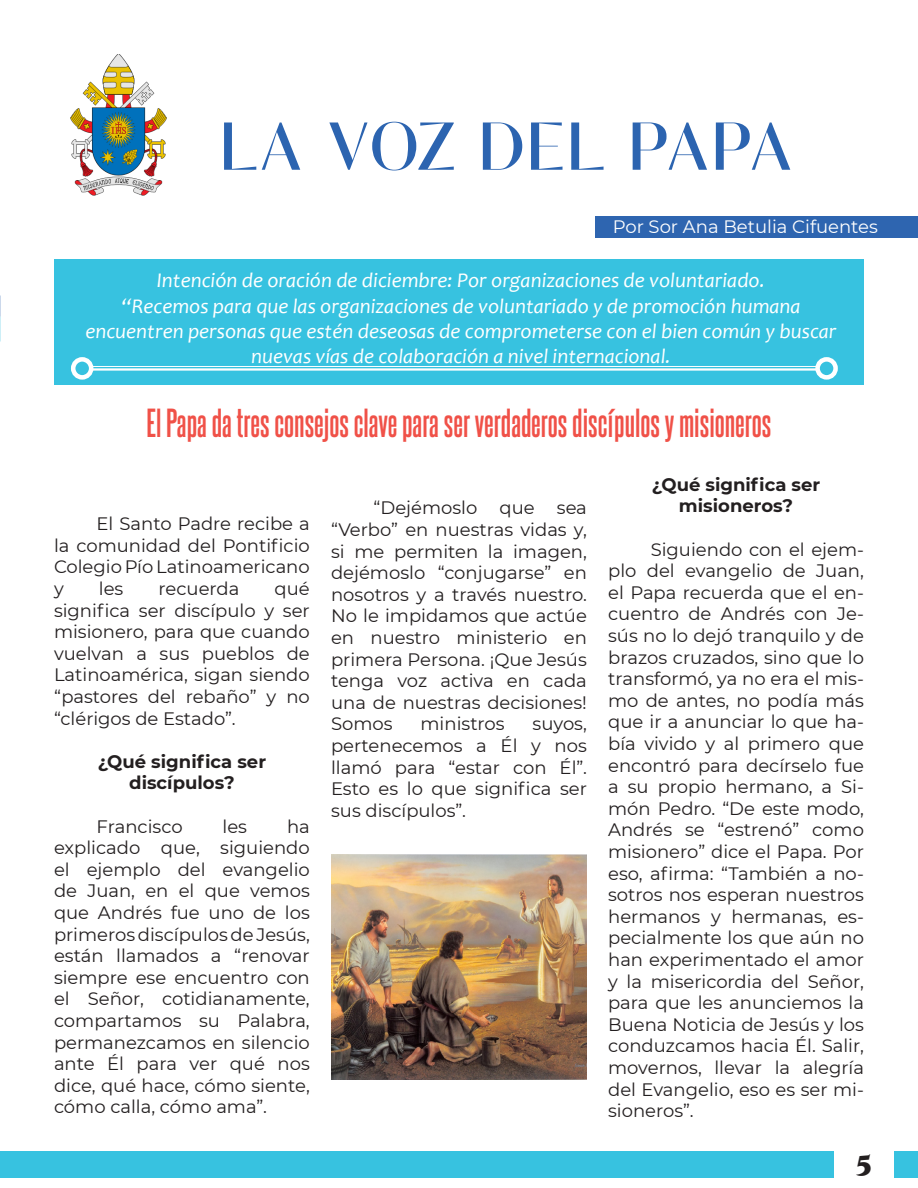
<style>
.page{position:relative;width:918px;height:1188px;background:#fff}
.page>*{position:absolute;margin:0;border:0;box-sizing:border-box;transform-origin:0 0}
.TITULO_ROJO{font:67.5px "Waluxe";letter-spacing:-.055em;color:#2c64b0}
.Sub-titulo{font:700 34.5px "Steelfish Rg";color:#f05148}
.t1{font:900 27px "Cinzel";color:#231f20}
.Subtitulos{font:italic 21px/25.2px "Candara";color:#fff;text-align:center}
.t2{font:18px/21.6px "Montserrat";color:#231f20;text-align:justify}
.t3{font:700 18px/21.6px "Montserrat";color:#231f20;text-align:center}
.t4{font:18px "Montserrat";color:#fff}
</style>
<div class="page">
<div style="left:0;top:1151px;width:918px;height:27px;background:#37c2e0"></div>
<div style="left:834px;top:1134px;width:60px;height:54px;background:#fff"></div>
<div style="left:54px;top:259px;width:810px;height:126px;background:#37c2e0"></div>
<img style="left:71px;top:54px;width:95px;height:141px">
<div style="left:596px;top:216px;width:322px;height:22px;background:#2e65b0"></div>
<hr style="left:91px;top:366px;width:727px;height:1px;background:#fff">
<hr style="left:91px;top:368px;width:727px;height:3px;background:#fff">
<div style="left:71px;top:357px;width:22px;height:23px;border:4px solid #fff;border-radius:50%"></div>
<div style="left:815px;top:357px;width:23px;height:23px;border:4px solid #fff;border-radius:50%"></div>
<img style="left:331px;top:854px;width:256px;height:226px">
<p class="TITULO_ROJO" style="left:220px;top:108px;width:577px">LA VOZ DEL PAPA</p>
<p class="t4" style="left:613px;top:215px;width:267px">Por Sor Ana Betulia Cifuentes</p>
<p class="Subtitulos" style="left:157px;top:268px;width:610px">Intención de oración de diciembre: Por organizaciones de voluntariado.</p>
<p class="Subtitulos" style="left:85px;top:293px;width:753px">“Recemos para que las organizaciones de voluntariado y de promoción humana encuentren personas que estén deseosas de comprometerse con el bien común y buscar nuevas vías de colaboración a nivel internacional.</p>
<p class="Sub-titulo" style="left:146px;top:398px;width:627px">El Papa da tres consejos clave para ser verdaderos discípulos y misioneros</p>
<p class="t2" style="left:54px;top:512px;width:257px;text-indent:43px">El Santo Padre recibe a la comunidad del Pontificio Colegio Pío Latinoamericano y</p>
<p class="t2" style="left:99px;top:577px;width:26px">les</p>
<p class="t2" style="left:159px;top:577px;width:82px">recuerda</p>
<p class="t2" style="left:54px;top:577px;width:257px;text-indent:221px">qué significa ser discípulo y ser misionero, para que cuando vuelvan a sus pueblos de Latinoamérica, sigan siendo “pastores del rebaño” y no “clérigos de Estado”.</p>
<p class="t3" style="left:98px;top:750px;width:170px">¿Qué significa ser discípulos?</p>
<p class="t2" style="left:97px;top:815px;width:88px">Francisco</p>
<p class="t2" style="left:223px;top:815px;width:26px">les</p>
<p class="t2" style="left:54px;top:815px;width:257px;text-indent:233px">ha explicado que, siguiendo el ejemplo del evangelio de Juan, en el que vemos que Andrés fue uno de los primeros discípulos de Jesús, están llamados a “renovar siempre ese encuentro con el Señor, cotidianamente, compartamos su Palabra, permanezcamos en silencio ante Él para ver qué nos dice, qué hace, cómo siente, cómo calla, cómo ama”.</p>
<p class="t2" style="left:331px;top:497px;width:257px;text-indent:43px">“Dejémoslo que sea “Verbo” en nuestras vidas y, si me permiten la imagen, dejémoslo “conjugarse” en nosotros y a través nuestro.<br>No le impidamos que actúe en nuestro ministerio en primera Persona. ¡Que Jesús tenga voz activa en cada una de nuestras decisiones!<br>Somos</p>
<p class="t2" style="left:421px;top:713px;width:86px">ministros</p>
<p class="t2" style="left:331px;top:713px;width:257px;text-indent:202px">suyos, pertenecemos a Él y nos llamó para “estar con Él”.<br>Esto es lo que significa ser sus discípulos”.</p>
<p class="t3" style="left:652px;top:473px;width:170px">¿Qué significa ser misioneros?</p>
<p class="t2" style="left:608px;top:538px;width:257px;text-indent:43px">Siguiendo con el ejem&shy;plo del evangelio de Juan, el Papa recuerda que el en&shy;cuentro de Andrés con Je&shy;sús no lo dejó tranquilo y de brazos cruzados, sino que lo transformó, ya no era el mis&shy;mo de antes, no podía más que ir a anunciar lo que ha&shy;bía vivido y al primero que encontró para decírselo fue a su propio hermano, a Si&shy;món Pedro. “De este modo, Andrés se “estrenó” como misionero” dice el Papa. Por eso, afirma: “También a no&shy;sotros nos esperan nuestros hermanos y hermanas, es&shy;pecialmente los que aún no han experimentado el amor y la misericordia del Señor, para que les anunciemos la Buena Noticia de Jesús y los conduzcamos hacia Él. Salir, movernos, llevar la alegría del Evangelio, eso es ser mi&shy;sioneros”.</p>
<h3 class="t1" style="left:856px;top:1148px;width:17px">5</h3>
</div>
